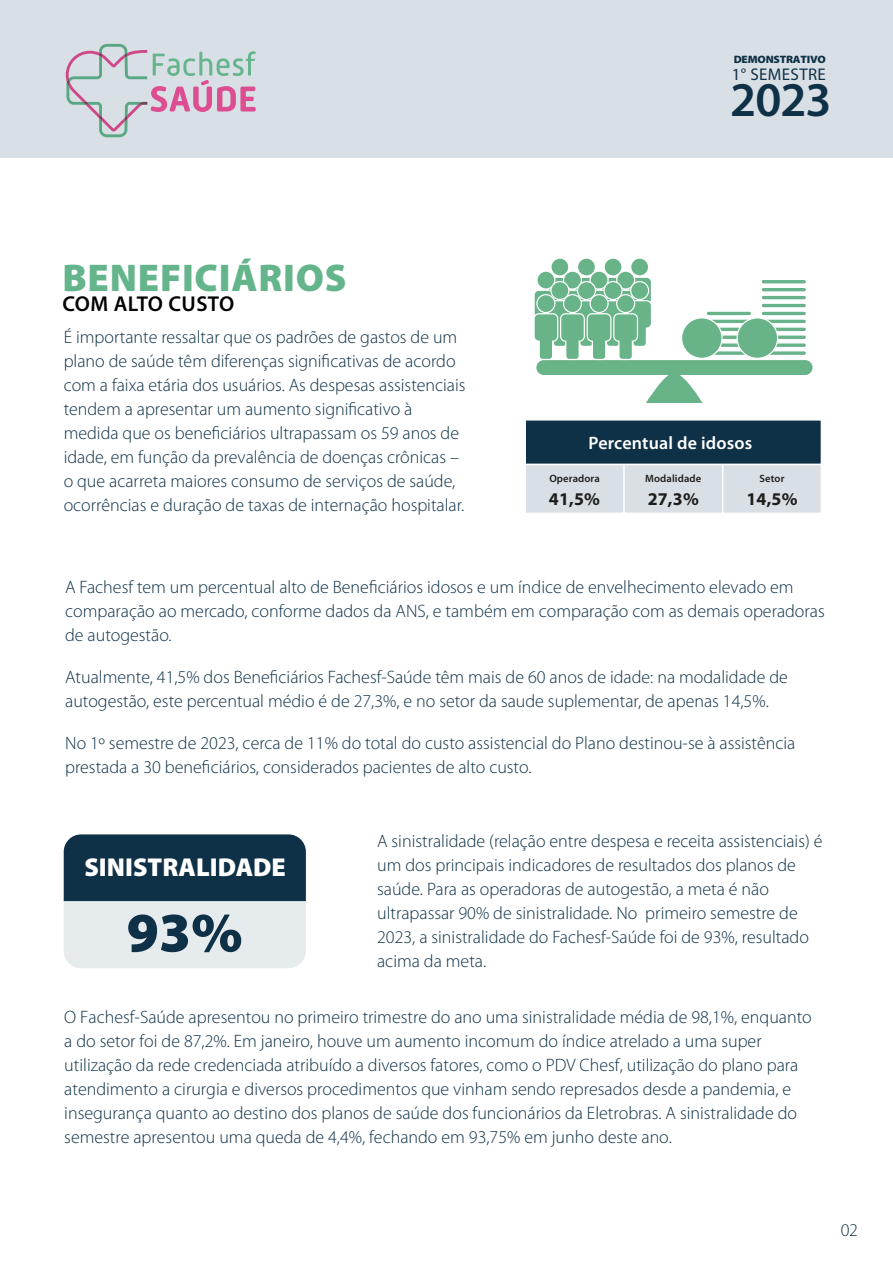
<style>
.page{position:relative;width:893px;height:1263px;background:#fff}
.page>*{position:absolute;margin:0;border:0;box-sizing:border-box;transform-origin:0 0}
.t1{font:900 56.25px "Myriad Pro";color:#0f3147}
.t2{font:600 48.6px "Myriad Pro";color:#0f3147}
.t3{font:900 38.85px "Myriad Pro";letter-spacing:.02em;color:#64b48c}
.t4{font:900 25.95px "Myriad Pro";color:#fff}
.t5{font:600 21.6px "Myriad Pro";letter-spacing:.02em;color:#000}
.t6{font:300 18px/24px "Myriad Pro";color:#0f3147}
.t7{font:600 18px "Myriad Pro";letter-spacing:.01em;color:#fff}
.t8{font:700 18px "Myriad Pro";color:#1d1d1b}
.t9{font:16.95px "Myriad Pro";letter-spacing:.02em;color:#0f3147}
.t10{font:900 10.8px "Myriad Pro";letter-spacing:-.02em;color:#0f3147;scale:1.07 1}
.t11{font:600 10.65px "Myriad Pro";letter-spacing:.01em;color:#1d1d1b}
</style>
<div class="page">
<div style="left:536px;top:360px;width:277px;height:15px;background:#69b389;border-radius:7px"></div>
<svg style="left:646px;top:375px;width:56px;height:28px"></svg>
<div style="left:761px;top:279px;width:45px;height:5px;background:#69b389;border-radius:2px"></div>
<div style="left:761px;top:279px;width:46px;height:6px;border:1px solid #fff;border-radius:2px"></div>
<div style="left:761px;top:287px;width:45px;height:5px;background:#69b389;border-radius:2px"></div>
<div style="left:761px;top:287px;width:46px;height:6px;border:1px solid #fff;border-radius:2px"></div>
<div style="left:761px;top:295px;width:45px;height:5px;background:#69b389;border-radius:2px"></div>
<div style="left:761px;top:295px;width:46px;height:5px;border:1px solid #fff;border-radius:2px"></div>
<div style="left:761px;top:303px;width:45px;height:5px;background:#69b389;border-radius:2px"></div>
<div style="left:761px;top:303px;width:46px;height:5px;border:1px solid #fff;border-radius:2px"></div>
<div style="left:761px;top:311px;width:45px;height:5px;background:#69b389;border-radius:2px"></div>
<div style="left:761px;top:311px;width:46px;height:5px;border:1px solid #fff;border-radius:2px"></div>
<div style="left:706px;top:311px;width:46px;height:5px;background:#69b389;border-radius:2px"></div>
<div style="left:706px;top:311px;width:46px;height:5px;border:1px solid #fff;border-radius:2px"></div>
<div style="left:707px;top:319px;width:99px;height:5px;background:#69b389;border-radius:2px"></div>
<div style="left:706px;top:318px;width:101px;height:6px;border:1px solid #fff;border-radius:2px"></div>
<div style="left:707px;top:327px;width:99px;height:5px;background:#69b389;border-radius:2px"></div>
<div style="left:706px;top:326px;width:101px;height:6px;border:1px solid #fff;border-radius:2px"></div>
<div style="left:707px;top:335px;width:99px;height:5px;background:#69b389;border-radius:2px"></div>
<div style="left:706px;top:334px;width:101px;height:6px;border:1px solid #fff;border-radius:2px"></div>
<hr style="left:707px;top:343px;width:99px;height:4px;background:#69b389;border-radius:2px">
<div style="left:706px;top:342px;width:101px;height:6px;border:1px solid #fff;border-radius:2px"></div>
<hr style="left:707px;top:351px;width:99px;height:4px;background:#69b389;border-radius:2px">
<div style="left:706px;top:350px;width:101px;height:6px;border:1px solid #fff;border-radius:2px"></div>
<div style="left:682px;top:318px;width:40px;height:40px;background:#69b389;border-radius:50%"></div>
<div style="left:681px;top:317px;width:42px;height:42px;border:1px solid #fff;border-radius:50%"></div>
<div style="left:737px;top:318px;width:41px;height:40px;background:#69b389;border-radius:50%"></div>
<div style="left:737px;top:317px;width:41px;height:42px;border:1px solid #fff;border-radius:50%"></div>
<svg style="left:534px;top:258px;width:119px;height:103px"></svg>
<div style="left:524px;top:464px;width:101px;height:50px;background:#d9e0e5;border:2px solid #fff"></div>
<div style="left:623px;top:464px;width:100px;height:50px;background:#d9e0e5;border:2px solid #fff"></div>
<div style="left:722px;top:464px;width:100px;height:50px;background:#d9e0e5;border:2px solid #fff"></div>
<div style="left:524px;top:419px;width:298px;height:46px;background:#0f3147;border:2px solid #fff"></div>
<svg style="left:64px;top:834px;width:242px;height:134px;background:#7c8f9b"></svg>
<div style="left:0;top:0;width:893px;height:158px;background:#d9e0e5"></div>
<svg style="left:66px;top:44px;width:190px;height:93px"></svg>
<p class="t10" style="left:734px;top:53px;width:88px">DEMONSTRATIVO</p>
<h2 class="t2" style="left:730px;top:69px;width:103px">2023</h2>
<p class="t9" style="left:732px;top:64px;width:96px">1° SEMESTRE</p>
<h3 class="t3" style="left:62px;top:256px;width:286px">BENEFICIÁRIOS</h3>
<p class="t5" style="left:62px;top:290px;width:173px">COM ALTO CUSTO</p>
<p class="t6" style="left:64px;top:325px;width:403px">É importante ressaltar que os padrões de gastos de um plano de saúde têm diferenças significativas de acordo com a faixa etária dos usuários. As despesas assistenciais tendem a apresentar um aumento significativo à medida que os beneficiários ultrapassam os 59 anos de idade, em função da prevalência de doenças crônicas – o que acarreta maiores consumo de serviços de saúde, ocorrências e duração de taxas de internação hospitalar.</p>
<p class="t7" style="left:589px;top:432px;width:165px">Percentual de idosos</p>
<p class="t11" style="left:549px;top:471px;width:52px">Operadora</p>
<p class="t8" style="left:549px;top:487px;width:53px">41,5%</p>
<p class="t11" style="left:645px;top:471px;width:58px">Modalidade</p>
<p class="t8" style="left:648px;top:487px;width:53px">27,3%</p>
<p class="t11" style="left:760px;top:471px;width:26px">Setor</p>
<p class="t8" style="left:746px;top:487px;width:53px">14,5%</p>
<p class="t6" style="left:65px;top:575px;width:761px">A Fachesf tem um percentual alto de Beneficiários idosos e um índice de envelhecimento elevado em comparação ao mercado, conforme dados da ANS, e também em comparação com as demais operadoras de autogestão.</p>
<p class="t6" style="left:65px;top:665px;width:724px">Atualmente, 41,5% dos Beneficiários Fachesf-Saúde têm mais de 60 anos de idade: na modalidade de autogestão, este percentual médio é de 27,3%, e no setor da saude suplementar, de apenas 14,5%.</p>
<p class="t6" style="left:65px;top:731px;width:732px">No 1º semestre de 2023, cerca de 11% do total do custo assistencial do Plano destinou-se à assistência prestada a 30 beneficiários, considerados pacientes de alto custo.</p>
<h3 class="t4" style="left:84px;top:853px;width:203px">SINISTRALIDADE</h3>
<h1 class="t1" style="left:127px;top:901px;width:118px">93%</h1>
<p class="t6" style="left:377px;top:829px;width:447px">A sinistralidade (relação entre despesa e receita assistenciais) é um dos principais indicadores de resultados dos planos de saúde. Para as operadoras de autogestão, a meta é não ultrapassar 90% de sinistralidade. No primeiro semestre de 2023, a sinistralidade do Fachesf-Saúde foi de 93%, resultado acima da meta.</p>
<p class="t6" style="left:64px;top:1006px;width:749px">O Fachesf-Saúde apresentou no primeiro trimestre do ano uma sinistralidade média de 98,1%, enquanto a do setor foi de 87,2%. Em janeiro, houve um aumento incomum do índice atrelado a uma super utilização da rede credenciada atribuído a diversos fatores, como o PDV Chesf, utilização do plano para atendimento a cirurgia e diversos procedimentos que vinham sendo represados desde a pandemia, e insegurança quanto ao destino dos planos de saúde dos funcionários da Eletrobras. A sinistralidade do semestre apresentou uma queda de 4,4%, fechando em 93,75% em junho deste ano.</p>
<p class="t6" style="left:841px;top:1219px;width:19px">02</p>
</div>
